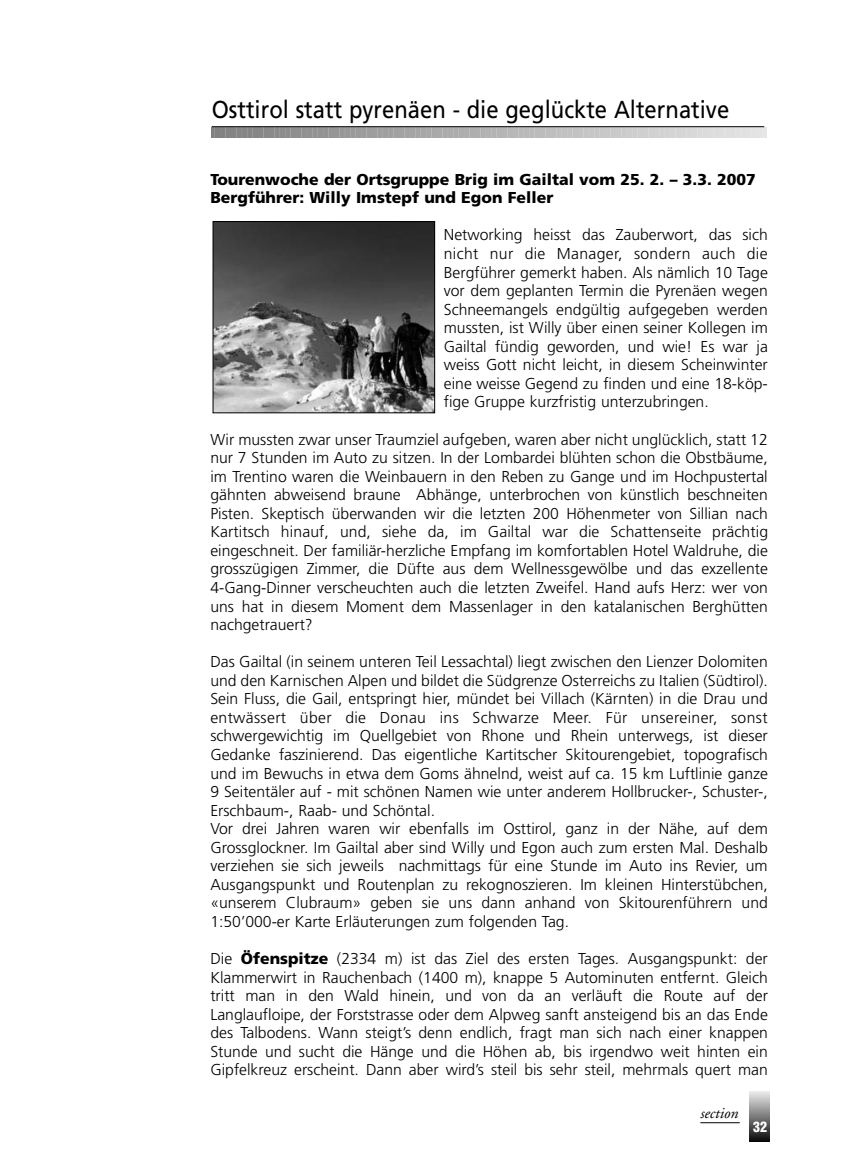
<style>
.page{position:relative;width:844px;height:1166px;background:#fff}
.page>*{position:absolute;margin:0;border:0;box-sizing:border-box;transform-origin:0 0}
.t1{font:24.5px "Frutiger";color:#000;scale:.9 1}
.t2{font:300 15.75px/18.6px "Frutiger";color:#000;text-align:justify}
.t3{font:900 15.75px/18.6px "Frutiger";color:#000}
.t4{font:italic 15.75px "Adobe Garamond";color:#000}
.t5{font:900 condensed 14px "Helvetica";color:#fff}
.s1{font-weight:900}
</style>
<div class="page">
<hr style="left:700px;top:1122px;width:39px;height:1px;background:#000">
<svg style="left:749px;top:1091px;width:20px;height:51px"></svg>
<svg style="left:211px;top:128px;width:554px;height:10px;background:#b3b3b3"></svg>
<hr style="left:212px;top:126px;width:552px;height:1px;background:#000">
<img style="left:214px;top:223px;width:219px;height:188px">
<div style="left:212px;top:221px;width:223px;height:192px;border:1px solid #000"></div>
<h1 class="t1" style="left:212px;top:99px;width:576px">Osttirol statt pyrenäen - die geglückte Alternative</h1>
<p class="t3" style="left:210px;top:171px;width:546px">Tourenwoche der Ortsgruppe Brig im Gailtal vom 25. 2. – 3.3. 2007<br>Bergführer: Willy Imstepf und Egon Feller</p>
<p class="t2" style="left:444px;top:227px;width:325px">Networking heisst das Zauberwort, das sich nicht nur die Manager, sondern auch die Bergführer gemerkt haben. Als nämlich 10 Tage vor dem geplanten Termin die Pyrenäen wegen Schneemangels endgültig aufgegeben werden mussten, ist Willy über einen seiner Kollegen im Gailtal fündig geworden, und wie! Es war ja weiss Gott nicht leicht, in diesem Scheinwinter eine weisse Gegend zu finden und eine 18-köp&shy;fige Gruppe kurzfristig unterzubringen.</p>
<p class="t2" style="left:210px;top:431px;width:559px">Wir mussten zwar unser Traumziel aufgeben, waren aber nicht unglücklich, statt 12 nur 7 Stunden im Auto zu sitzen. In der Lombardei blühten schon die Obstbäume, im Trentino waren die Weinbauern in den Reben zu Gange und im Hochpustertal gähnten abweisend braune Abhänge, unterbrochen von künstlich beschneiten Pisten. Skeptisch überwanden wir die letzten 200 Höhenmeter von Sillian nach Kartitsch hinauf, und, siehe da, im Gailtal war die Schattenseite prächtig eingeschneit. Der familiär-herzliche Empfang im komfortablen Hotel Waldruhe, die grosszügigen Zimmer, die Düfte aus dem Wellnessgewölbe und das exzellente 4-Gang-Dinner verscheuchten auch die letzten Zweifel. Hand aufs Herz: wer von uns hat in diesem Moment dem Massenlager in den katalanischen Berghütten nachgetrauert?</p>
<p class="t2" style="left:210px;top:654px;width:559px;text-align:left">Das Gailtal (in seinem unteren Teil Lessachtal) liegt zwischen den Lienzer Dolomiten und den Karnischen Alpen und bildet die Südgrenze Osterreichs zu Italien (Südtirol).<br>Sein Fluss, die Gail, entspringt hier, mündet bei Villach (Kärnten) in die Drau und entwässert über die Donau ins Schwarze Meer. Für unsereiner, sonst schwergewichtig im Quellgebiet von Rhone und Rhein unterwegs, ist dieser Gedanke faszinierend. Das eigentliche Kartitscher Skitourengebiet, topografisch und im Bewuchs in etwa dem Goms ähnelnd, weist auf ca. 15 km Luftlinie ganze 9 Seitentäler auf - mit schönen Namen wie unter anderem Hollbrucker-, Schuster-, Erschbaum-, Raab- und Schöntal.<br>Vor drei Jahren waren wir ebenfalls im Osttirol, ganz in der Nähe, auf dem Grossglockner. Im Gailtal aber sind Willy und Egon auch zum ersten Mal. Deshalb verziehen sie sich jeweils nachmittags für eine Stunde im Auto ins Revier, um Ausgangspunkt und Routenplan zu rekognoszieren. Im kleinen Hinterstübchen, «unserem Clubraum» geben sie uns dann anhand von Skitourenführern und 1:50’000-er Karte Erläuterungen zum folgenden Tag.</p>
<p class="t2" style="left:210px;top:950px;width:559px">Die <span class="s1">Öfenspitze</span> (2334 m) ist das Ziel des ersten Tages. Ausgangspunkt: der Klammerwirt in Rauchenbach (1400 m), knappe 5 Autominuten entfernt. Gleich tritt man in den Wald hinein, und von da an verläuft die Route auf der Langlaufloipe, der Forststrasse oder dem Alpweg sanft ansteigend bis an das Ende des Talbodens. Wann steigt’s denn endlich, fragt man sich nach einer knappen Stunde und sucht die Hänge und die Höhen ab, bis irgendwo weit hinten ein Gipfelkreuz erscheint. Dann aber wird’s steil bis sehr steil, mehrmals quert man</p>
<p class="t4" style="left:700px;top:1107px;width:40px">section</p>
<p class="t5" style="left:753px;top:1122px;width:15px">32</p>
</div>
